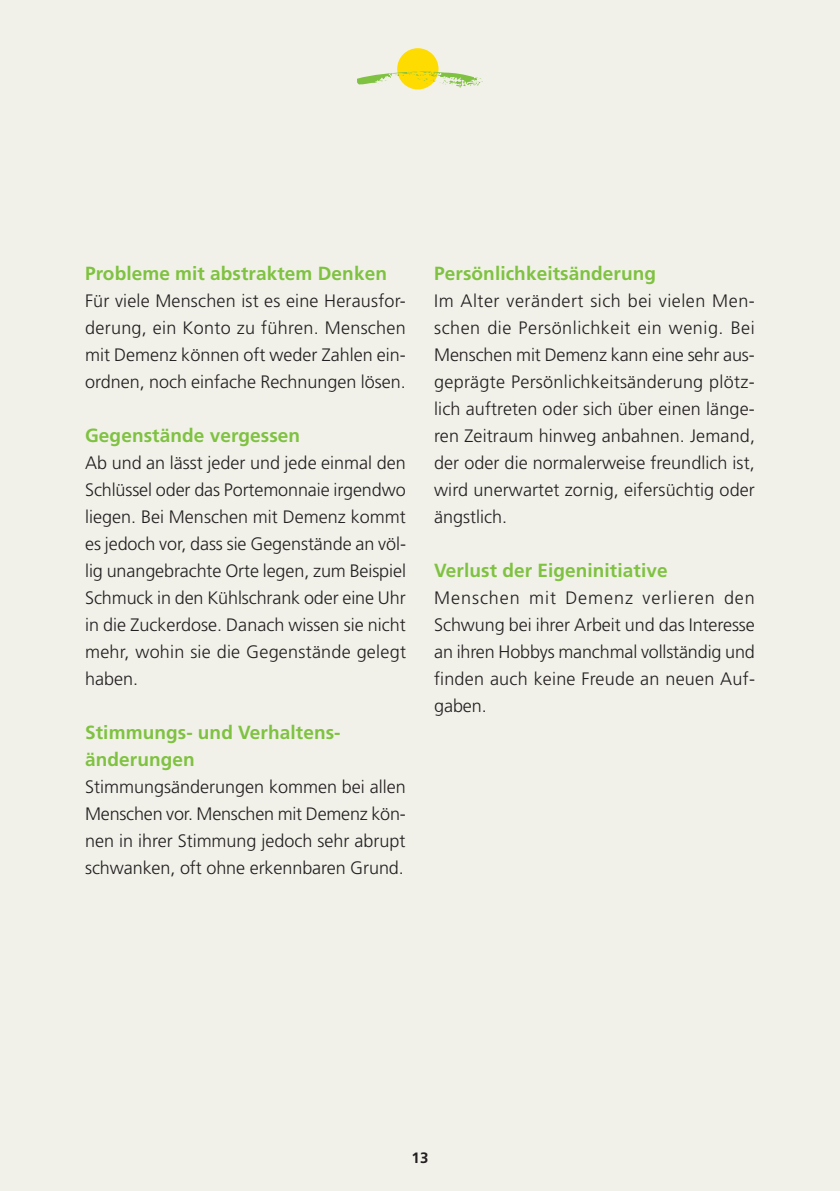
<style>
.page{position:relative;width:840px;height:1191px;background:#fff}
.page>*{position:absolute;margin:0;border:0;box-sizing:border-box;transform-origin:0 0}
.t1{font:700 19px/27px "Frutiger LT Std";letter-spacing:.005em;color:#7fc241}
.t2{font:300 18px/27px "Frutiger LT Std";color:#231f20;text-align:justify}
.t3{font:700 15px "Frutiger LT Std";color:#231f20}
</style>
<div class="page">
<div style="left:0;top:0;width:839px;height:1191px;background:#f1f1e9"></div>
<div style="left:397px;top:48px;width:41px;height:41px;background:#ffdc01;border-radius:50%"></div>
<svg style="left:357px;top:71px;width:125px;height:16px"></svg>
<p class="t1" style="left:85px;top:260px;width:303px">Probleme mit abstraktem Denken</p>
<p class="t2" style="left:85px;top:287px;width:322px">Für viele Menschen ist es eine Herausfor&shy;derung, ein Konto zu führen. Menschen mit Demenz können oft weder Zahlen ein&shy;ordnen, noch einfache Rechnungen lösen.</p>
<p class="t1" style="left:85px;top:422px;width:216px">Gegenstände vergessen</p>
<p class="t2" style="left:85px;top:449px;width:322px">Ab und an lässt jeder und jede einmal den Schlüssel oder das Portemonnaie irgendwo liegen. Bei Menschen mit Demenz kommt es jedoch vor, dass sie Gegenstände an völ&shy;lig unangebrachte Orte legen, zum Beispiel Schmuck in den Kühlschrank oder eine Uhr in die Zuckerdose. Danach wissen sie nicht mehr, wohin sie die Gegenstände gelegt haben.</p>
<p class="t1" style="left:85px;top:719px;width:257px">Stimmungs- und Verhaltens&shy;änderungen</p>
<p class="t2" style="left:85px;top:773px;width:322px">Stimmungsänderungen kommen bei allen Menschen vor. Menschen mit Demenz kön&shy;nen in ihrer Stimmung jedoch sehr abrupt schwanken, oft ohne erkennbaren Grund.</p>
<p class="t1" style="left:434px;top:260px;width:223px">Persönlichkeitsänderung</p>
<p class="t2" style="left:434px;top:287px;width:322px">Im Alter verändert sich bei vielen Men&shy;schen die Persönlichkeit ein wenig. Bei Menschen mit Demenz kann eine sehr aus&shy;geprägte Persönlichkeitsänderung plötz&shy;lich auftreten oder sich über einen länge&shy;ren Zeitraum hinweg anbahnen. Jemand, der oder die normalerweise freundlich ist, wird unerwartet zornig, eifersüchtig oder ängstlich.</p>
<p class="t1" style="left:434px;top:557px;width:235px">Verlust der Eigeninitiative</p>
<p class="t2" style="left:434px;top:584px;width:322px">Menschen mit Demenz verlieren den Schwung bei ihrer Arbeit und das Interesse an ihren Hobbys manchmal vollständig und finden auch keine Freude an neuen Auf&shy;gaben.</p>
<p class="t3" style="left:411px;top:1148px;width:18px">13</p>
</div>
